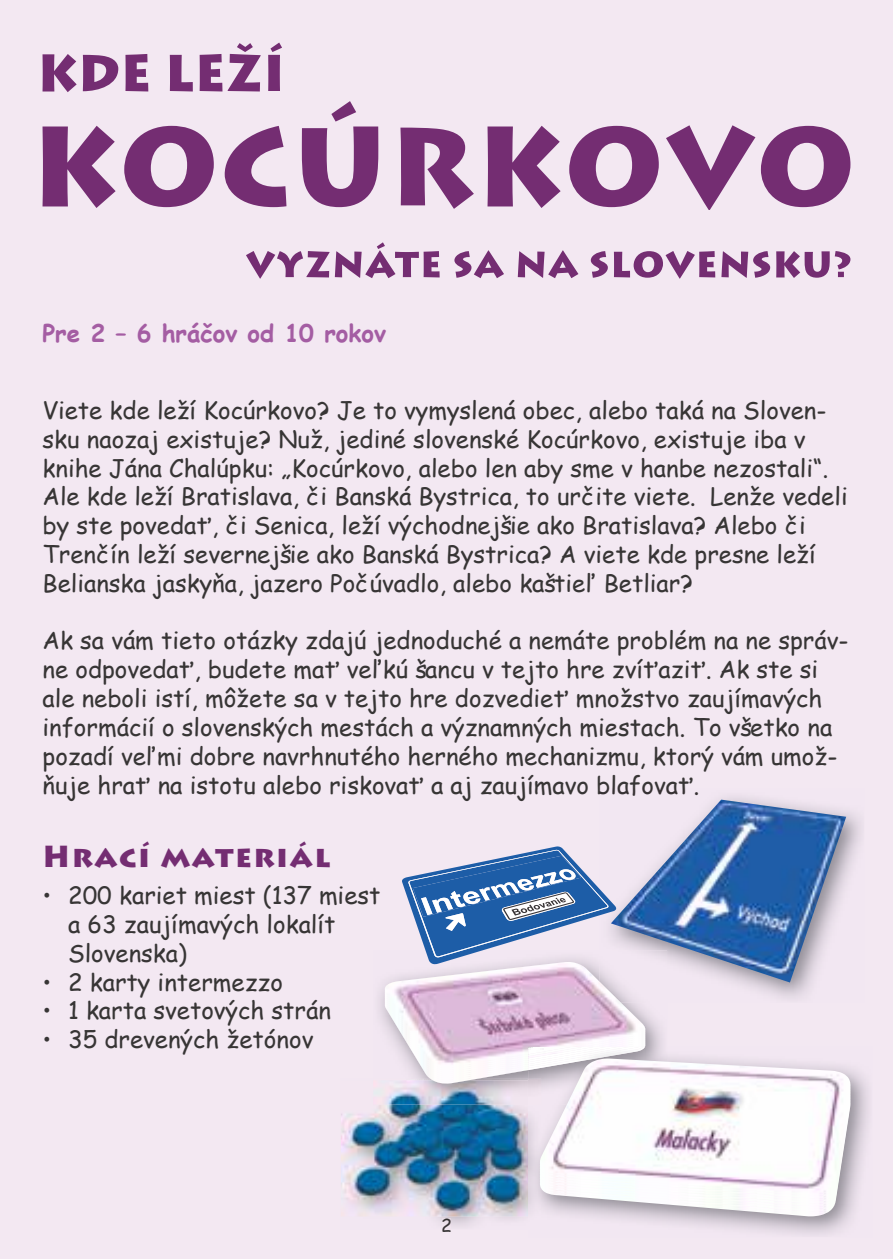
<style>
.page{position:relative;width:893px;height:1259px;background:#f3e8f2}
.page>*{position:absolute;margin:0;border:0;box-sizing:border-box;transform-origin:0 0}
.t1{font:900 30px "Lithos Pro";letter-spacing:.05em;color:#742d72}
.t2{font:24px/28.8px "Comic Sans MS";color:#373535}
.t3{font:700 24px "Comic Sans MS";color:#a45da3}
.t4{font:18px "Comic Sans MS";color:#363133}
.s1{color:#363133}
</style>
<div class="page">
<img style="left:616px;top:799px;width:230px;height:183px">
<svg style="left:442px;top:1218px;width:9px;height:11px"></svg>
<img style="left:341px;top:1104px;width:187px;height:112px">
<svg style="left:43px;top:43px;width:239px;height:49px"></svg>
<svg style="left:43px;top:101px;width:807px;height:109px"></svg>
<svg style="left:246px;top:242px;width:604px;height:37px"></svg>
<img style="left:380px;top:986px;width:283px;height:61px">
<img style="left:616px;top:950px;width:51px;height:52px">
<img style="left:373px;top:1080px;width:155px;height:24px">
<img style="left:385px;top:962px;width:260px;height:106px">
<img style="left:593px;top:1056px;width:276px;height:179px">
<img style="left:528px;top:1047px;width:139px;height:49px">
<img style="left:528px;top:1047px;width:115px;height:21px">
<img style="left:528px;top:1047px;width:111px;height:19px">
<img style="left:528px;top:1047px;width:100px;height:17px">
<img style="left:528px;top:1047px;width:89px;height:15px">
<img style="left:528px;top:1047px;width:77px;height:13px">
<img style="left:528px;top:1047px;width:66px;height:11px">
<img style="left:528px;top:1047px;width:54px;height:9px">
<img style="left:528px;top:1047px;width:43px;height:7px">
<img style="left:560px;top:1213px;width:290px;height:3px">
<img style="left:540px;top:1208px;width:310px;height:3px">
<img style="left:540px;top:1203px;width:310px;height:3px">
<img style="left:540px;top:1200px;width:310px;height:3px">
<img style="left:540px;top:1195px;width:310px;height:3px">
<img style="left:540px;top:1058px;width:310px;height:137px">
<svg style="left:402px;top:846px;width:214px;height:118px"></svg>
<p class="t3" style="left:43px;top:316px;width:345px">Pre 2 – 6 hráčov od 10 rokov</p>
<p class="t2" style="left:43px;top:395px;width:807px">Viete kde leží Kocúrkovo? Je to vymyslená obec, alebo taká na Sloven&shy;sku naozaj existuje? Nuž, jediné slovenské Kocúrkovo, existuje iba v knihe Jána Chalúpku: „Kocúrkovo, alebo len aby sme v hanbe nezostali“.<br>Ale kde leží Bratislava, či Banská Bystrica, to určite viete. Lenže vedeli by ste povedať, či Senica, leží východnejšie ako Bratislava? Alebo či Trenčín leží severnejšie ako Banská Bystrica? A viete kde presne leží Belianska jaskyňa, jazero Počúvadlo, alebo kaštieľ Betliar?</p>
<p class="t2" style="left:43px;top:625px;width:807px">Ak sa vám tieto otázky zdajú jednoduché a nemáte problém na ne správ&shy;ne odpovedať, budete mať veľkú šancu v tejto hre zvíťaziť. Ak ste si ale neboli istí, môžete sa v tejto hre dozvedieť množstvo zaujímavých informácií o slovenských mestách a významných miestach. To všetko na pozadí veľmi dobre navrhnutého herného mechanizmu, ktorý vám umož&shy;ňuje hrať na istotu alebo riskovať a aj zaujímavo <span class="s1">blafovať.</span></p>
<p class="t1" style="left:43px;top:837px;width:289px">Hrací materiál</p>
<p class="t2" style="left:68px;top:880px;width:314px;text-indent:-26px">• 200 kariet miest (137 miest a 63 zaujímavých lokalít<br>Slovenska)</p>
<p class="t2" style="left:43px;top:966px;width:242px">• 2 karty intermezzo</p>
<p class="t2" style="left:43px;top:995px;width:290px">• 1 karta svetových strán</p>
<p class="t2" style="left:43px;top:1024px;width:272px">• 35 drevených žetónov</p>
<p class="t4" style="left:441px;top:1212px;width:12px">2</p>
</div>
